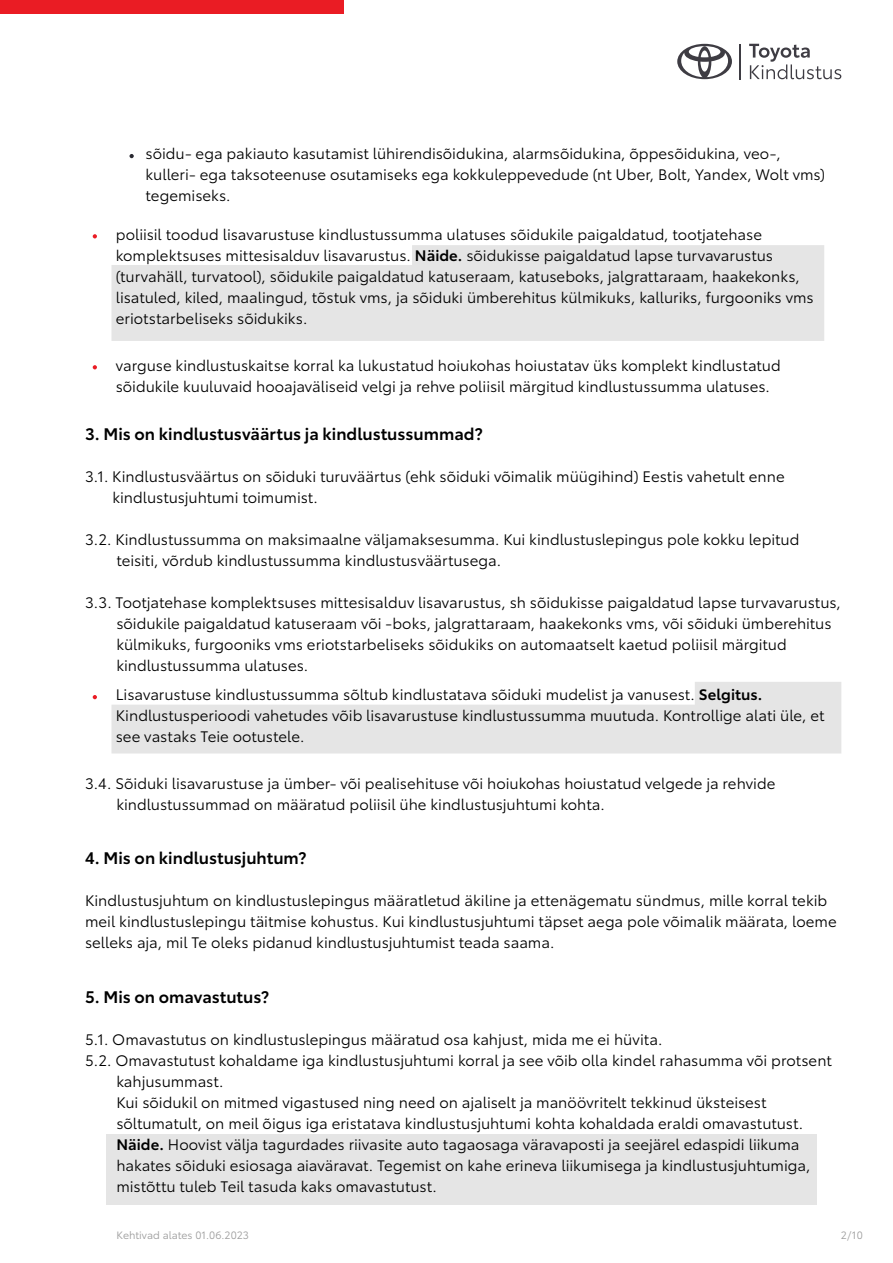
<style>
.page{position:relative;width:893px;height:1263px;background:#fff}
.page>*{position:absolute;margin:0;border:0;box-sizing:border-box;transform-origin:0 0}
.t1{font:600 16.5px "Toyota Type";color:#000}
.t2{font:15px/21px "Toyota Type";letter-spacing:-.005em;color:#000}
.t3{font:10.5px "Toyota Type";color:#9b9b9b}
.s1{font-weight:600}
</style>
<div class="page">
<div style="left:107px;top:1134px;width:710px;height:70px;background:#e5e5e5"></div>
<svg style="left:111px;top:682px;width:730px;height:71px;fill:#e5e5e5"></svg>
<svg style="left:111px;top:245px;width:713px;height:96px;fill:#e5e5e5"></svg>
<div style="left:0;top:0;width:343px;height:13px;background:#ea1c24"></div>
<hr style="left:740px;top:44px;width:1px;height:35px;background:#3e3c43">
<svg style="left:677px;top:44px;width:55px;height:35px"></svg>
<svg style="left:749px;top:44px;width:92px;height:35px"></svg>
<svg style="left:130px;top:154px;width:4px;height:4px"></svg>
<svg style="left:93px;top:234px;width:4px;height:4px"></svg>
<svg style="left:93px;top:695px;width:4px;height:4px"></svg>
<svg style="left:93px;top:365px;width:4px;height:4px"></svg>
<p class="t2" style="left:146px;top:142px;width:681px">sõidu- ega pakiauto kasutamist lühirendisõidukina, alarmsõidukina, õppesõidukina, veo-, kulleri- ega taksoteenuse osutamiseks ega kokkuleppevedude (nt Uber, Bolt, Yandex, Wolt vms) tegemiseks.</p>
<p class="t2" style="left:116px;top:223px;width:699px">poliisil toodud lisavarustuse kindlustussumma ulatuses sõidukile paigaldatud, tootjatehase komplektsuses mittesisalduv lisavarustus. <span class="s1">Näide.</span> sõidukisse paigaldatud lapse turvavarustus (turvahäll, turvatool), sõidukile paigaldatud katuseraam, katuseboks, jalgrattaraam, haakekonks, lisatuled, kiled, maalingud, tõstuk vms, ja sõiduki ümberehitus külmikuks, kalluriks, furgooniks vms eriotstarbeliseks sõidukiks.</p>
<p class="t2" style="left:116px;top:354px;width:667px">varguse kindlustuskaitse korral ka lukustatud hoiukohas hoiustatav üks komplekt kindlustatud sõidukile kuuluvaid hooajaväliseid velgi ja rehve poliisil märgitud kindlustussumma ulatuses.</p>
<p class="t1" style="left:85px;top:422px;width:399px">3. Mis on kindlustusväärtus ja kindlustussummad?</p>
<p class="t2" style="left:112px;top:465px;width:674px;text-indent:-27px">3.1. Kindlustusväärtus on sõiduki turuväärtus (ehk sõiduki võimalik müügihind) Eestis vahetult enne kindlustusjuhtumi toimumist.</p>
<p class="t2" style="left:116px;top:528px;width:685px;text-indent:-31px">3.2. Kindlustussumma on maksimaalne väljamaksesumma. Kui kindlustuslepingus pole kokku lepitud teisiti, võrdub kindlustussumma kindlustusväärtusega.</p>
<p class="t2" style="left:116px;top:591px;width:726px;text-indent:-31px">3.3. Tootjatehase komplektsuses mittesisalduv lisavarustus, sh sõidukisse paigaldatud lapse turvavarustus, sõidukile paigaldatud katuseraam või -boks, jalgrattaraam, haakekonks vms, või sõiduki ümberehitus külmikuks, furgooniks vms eriotstarbeliseks sõidukiks on automaatselt kaetud poliisil märgitud kindlustussumma ulatuses.</p>
<p class="t2" style="left:116px;top:683px;width:710px">Lisavarustuse kindlustussumma sõltub kindlustatava sõiduki mudelist ja vanusest. <span class="s1">Selgitus.<br></span>Kindlustusperioodi vahetudes võib lisavarustuse kindlustussumma muutuda. Kontrollige alati üle, et see vastaks Teie ootustele.</p>
<p class="t2" style="left:116px;top:771px;width:660px;text-indent:-31px">3.4. Sõiduki lisavarustuse ja ümber- või pealisehituse või hoiukohas hoiustatud velgede ja rehvide kindlustussummad on määratud poliisil ühe kindlustusjuhtumi kohta.</p>
<p class="t1" style="left:85px;top:845px;width:223px">4. Mis on kindlustusjuhtum?</p>
<p class="t2" style="left:85px;top:889px;width:753px">Kindlustusjuhtum on kindlustuslepingus määratletud äkiline ja ettenägematu sündmus, mille korral tekib meil kindlustuslepingu täitmise kohustus. Kui kindlustusjuhtumi täpset aega pole võimalik määrata, loeme selleks aja, mil Te oleks pidanud kindlustusjuhtumist teada saama.</p>
<p class="t1" style="left:85px;top:985px;width:186px">5. Mis on omavastutus?</p>
<p class="t2" style="left:85px;top:1028px;width:579px">5.1. Omavastutus on kindlustuslepingus määratud osa kahjust, mida me ei hüvita.</p>
<p class="t2" style="left:85px;top:1049px;width:748px">5.2. Omavastutust kohaldame iga kindlustusjuhtumi korral ja see võib olla kindel rahasumma või protsent</p>
<p class="t2" style="left:116px;top:1070px;width:109px">kahjusummast.</p>
<p class="t2" style="left:116px;top:1091px;width:652px">Kui sõidukil on mitmed vigastused ning need on ajaliselt ja manöövritelt tekkinud üksteisest</p>
<p class="t2" style="left:116px;top:1112px;width:688px">sõltumatult, on meil õigus iga eristatava kindlustusjuhtumi kohta kohaldada eraldi omavastutust.</p>
<p class="t2" style="left:116px;top:1133px;width:685px"><span class="s1">Näide.</span> Hoovist välja tagurdades riivasite auto tagaosaga väravaposti ja seejärel edaspidi liikuma</p>
<p class="t2" style="left:116px;top:1154px;width:695px">hakates sõiduki esiosaga aiaväravat. Tegemist on kahe erineva liikumisega ja kindlustusjuhtumiga,</p>
<p class="t2" style="left:116px;top:1175px;width:322px">mistõttu tuleb Teil tasuda kaks omavastutust.</p>
<p class="t3" style="left:117px;top:1227px;width:134px">Kehtivad alates 01.06.2023</p>
<p class="t3" style="left:841px;top:1227px;width:24px">2/10</p>
</div>
